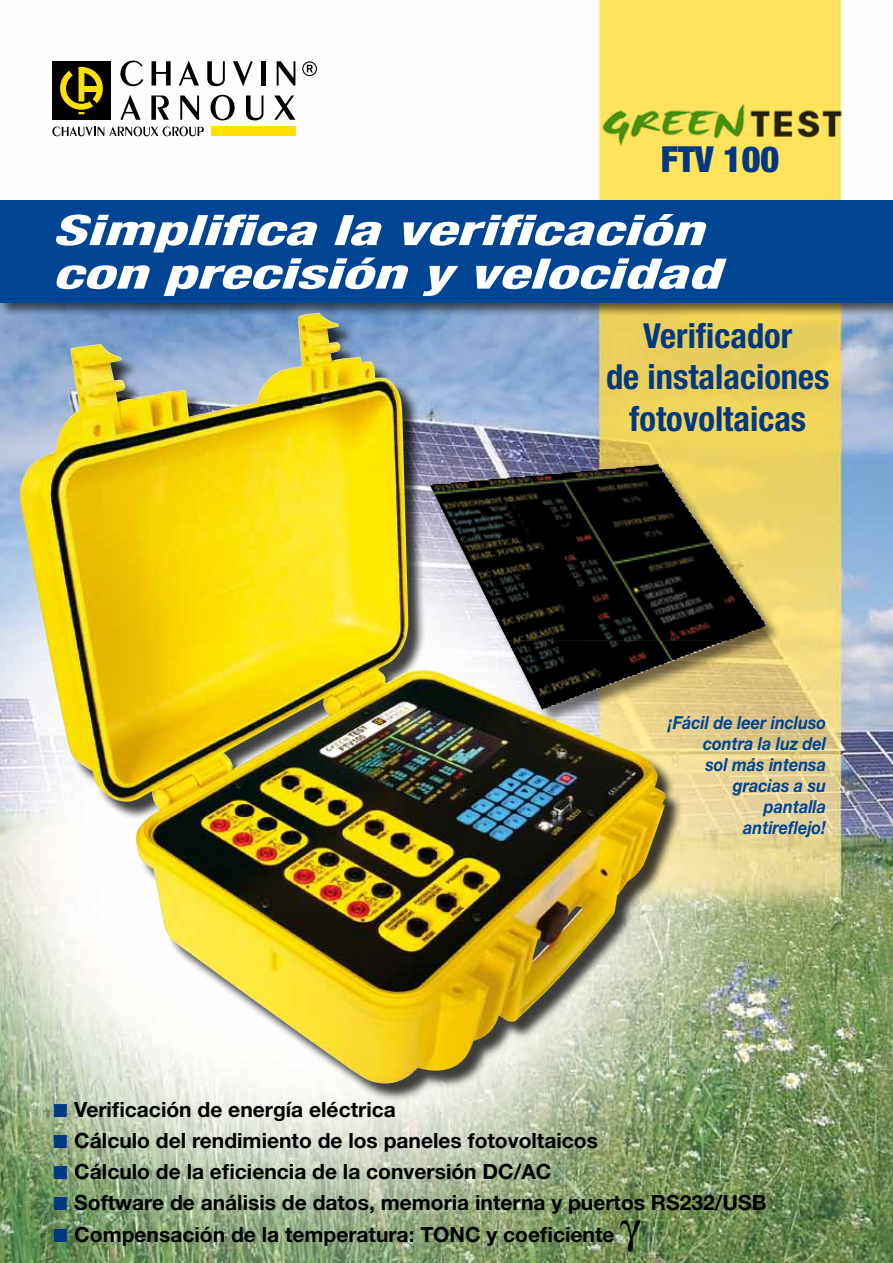
<style>
.page{position:relative;width:893px;height:1263px;background:#fff}
.page>*{position:absolute;margin:0;border:0;box-sizing:border-box;transform-origin:0 0}
.t1{font:italic 800 condensed 42px/43.5px "Helvetica Neue LT Std";color:#fff;scale:1.5 1}
.t2{font:900 condensed 36px "Helvetica Neue LT Std";color:#003882}
.t3{font:700 condensed 34.5px/41.4px "Helvetica Neue LT Std";color:#003882;text-align:center}
.t4{font:700 21px/31.2px "Helvetica Neue LT Std";color:#000}
.t5{font:italic 700 18px/21px "Helvetica Neue LT Std";color:#004494;text-align:right;scale:.9 1}
.s1{font-style:inherit}
</style>
<div class="page">
<img style="left:0;top:0;width:893px;height:1263px">
<div style="left:211px;top:127px;width:84px;height:9px;background:#ffe000"></div>
<div style="left:52px;top:61px;width:59px;height:59px;background:#000"></div>
<svg style="left:60px;top:67px;width:43px;height:47px"></svg>
<svg style="left:120px;top:61px;width:23px;height:25px"></svg>
<svg style="left:152px;top:61px;width:19px;height:25px"></svg>
<svg style="left:179px;top:61px;width:20px;height:25px"></svg>
<svg style="left:207px;top:61px;width:18px;height:25px"></svg>
<svg style="left:233px;top:61px;width:20px;height:25px"></svg>
<div style="left:261px;top:61px;width:5px;height:25px;background:#000"></div>
<svg style="left:277px;top:61px;width:18px;height:25px"></svg>
<svg style="left:120px;top:95px;width:21px;height:25px"></svg>
<svg style="left:151px;top:95px;width:18px;height:25px"></svg>
<svg style="left:180px;top:95px;width:19px;height:25px"></svg>
<svg style="left:211px;top:95px;width:24px;height:25px"></svg>
<svg style="left:246px;top:95px;width:17px;height:25px"></svg>
<svg style="left:274px;top:95px;width:21px;height:25px"></svg>
<svg style="left:52px;top:127px;width:152px;height:9px"></svg>
<svg style="left:302px;top:61px;width:15px;height:15px"></svg>
<div style="left:0;top:199px;width:893px;height:119px;background:#000;opacity:.6"></div>
<div style="left:0;top:201px;width:893px;height:102px;background:#004494"></div>
<img style="left:596px;top:91px;width:249px;height:59px">
<div style="left:22px;top:315px;width:661px;height:787px;background:#000;opacity:.75"></div>
<img style="left:18px;top:316px;width:649px;height:775px">
<div style="left:430px;top:464px;width:351px;height:261px;background:#000;opacity:.5"></div>
<img style="left:429px;top:464px;width:338px;height:177px">
<img style="left:508px;top:641px;width:219px;height:69px">
<svg style="left:54px;top:1103px;width:13px;height:13px"></svg>
<svg style="left:54px;top:1134px;width:13px;height:14px"></svg>
<svg style="left:54px;top:1166px;width:13px;height:13px"></svg>
<svg style="left:54px;top:1197px;width:13px;height:13px"></svg>
<svg style="left:54px;top:1228px;width:13px;height:13px"></svg>
<svg style="left:620px;top:1219px;width:21px;height:32px"></svg>
<h2 class="t2" style="left:661px;top:137px;width:120px">FTV 100</h2>
<h1 class="t1" style="left:52px;top:209px;width:447px">Simplifica la verificación con precisión y velocidad</h1>
<h3 class="t3" style="left:606px;top:314px;width:225px"><span class="s1">V</span>erificador<br>de instalaciones fotovoltaicas</h3>
<p class="t5" style="left:668px;top:712px;width:177px">¡Fácil de leer incluso contra la luz del<br>sol más intensa gracias a su pantalla<br>antireflejo!</p>
<p class="t4" style="left:74px;top:1093px;width:694px">Verificación de energía eléctrica<br>Cálculo del rendimiento de los paneles fotovoltaicos<br>Cálculo de la eficiencia de la conversión DC/AC<br>Software de análisis de datos, memoria interna y puertos RS232/USB Compensación de la temperatura: TONC y coeficiente</p>
</div>
